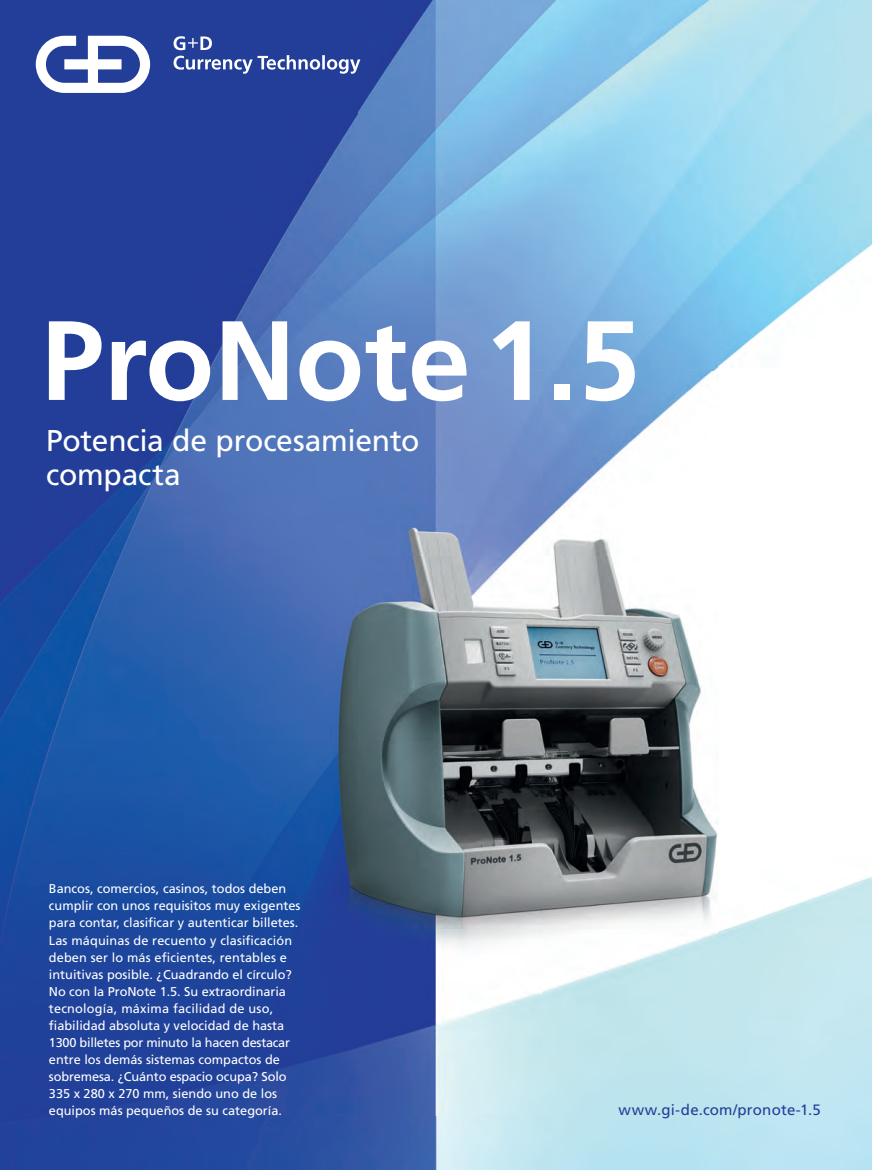
<style>
.page{position:relative;width:872px;height:1170px;background:#fff}
.page>*{position:absolute;margin:0;border:0;box-sizing:border-box;transform-origin:0 0}
.t1{font:700 112.5px "Frutiger LT Pro";color:#fff}
.t2{font:30px/34px "Frutiger LT Pro";letter-spacing:-.005em;color:#fff}
.t3{font:15px "Frutiger LT Pro";letter-spacing:.015em;color:#233e98}
.t4{font:12.75px/17px "Frutiger LT Pro";color:#fff}
</style>
<div class="page">
<img style="left:0;top:0;width:872px;height:1169px">
<svg style="left:36px;top:36px;width:114px;height:57px"></svg>
<svg style="left:173px;top:36px;width:187px;height:38px;background:#475ea9"></svg>
<h1 class="t1" style="left:41px;top:294px;width:600px">ProNote 1.5</h1>
<h2 class="t2" style="left:46px;top:423px;width:375px">Potencia de procesamiento compacta</h2>
<p class="t4" style="left:49px;top:880px;width:253px">Bancos, comercios, casinos, todos deben cumplir con unos requisitos muy exigentes para contar, clasificar y autenticar billetes.<br>Las máquinas de recuento y clasificación deben ser lo más eficientes, rentables e intuitivas posible. ¿Cuadrando el círculo?<br>No con la ProNote 1.5. Su extraordinaria tecnología, máxima facilidad de uso, fiabilidad absoluta y velocidad de hasta 1300 billetes por minuto la hacen destacar entre los demás sistemas compactos de sobremesa. ¿Cuánto espacio ocupa? Solo 335 x 280 x 270 mm, siendo uno de los equipos más pequeños de su categoría.</p>
<p class="t3" style="left:618px;top:1100px;width:204px">www.gi-de.com/pronote-1.5</p>
</div>
